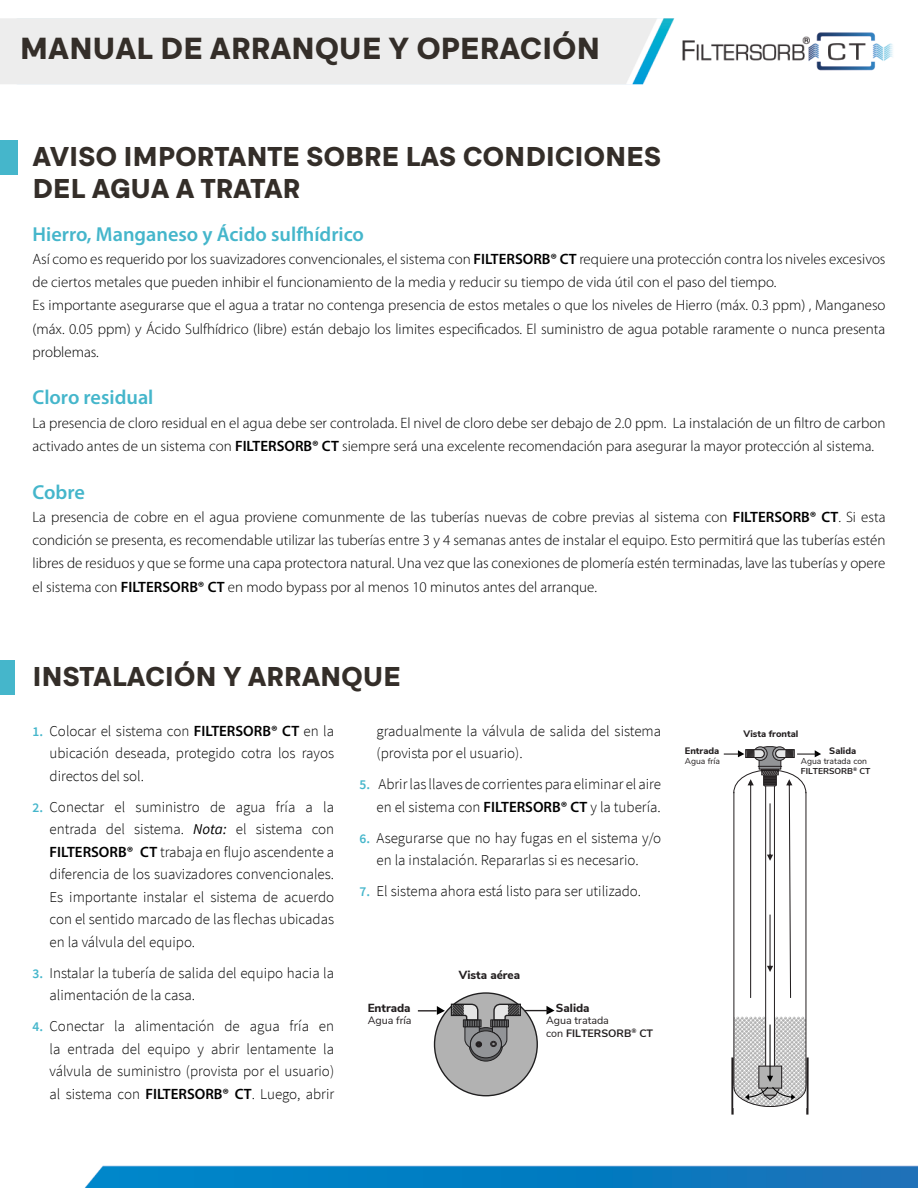
<style>
.page{position:relative;width:918px;height:1188px;background:#fff}
.page>*{position:absolute;margin:0;border:0;box-sizing:border-box;transform-origin:0 0}
.t1{font:900 30px "Quadran";letter-spacing:-.01em;color:#342e29}
.t2{font:900 26.85px/32.1px "Quadran";letter-spacing:-.01em;color:#342e29}
.subtitulo_azul{font:600 20.25px "Myriad Pro";color:#45b6cb}
.t3{font:300 15px/23.2px "Myriad Pro";color:#000}
.t4{font:300 15px/22.5px "Source Sans Pro";color:#000;text-align:justify}
.t5{font:800 11.7px "Nunito Sans";color:#231f20}
.t6{font:10.65px/12.5px "Nunito Sans";color:#231f20}
.t7{font:800 9.3px "Nunito Sans";color:#231f20}
.t8{font:8.55px/9.9px "Nunito Sans";color:#231f20}
.s1{font-weight:600}
.s2{font-weight:600;font-size:13.5px;color:#45b6cb}
.s3{font-family:"Myriad Pro";font-weight:600}
.s4{font-weight:400;font-style:italic}
.s5{font-weight:700}
</style>
<div class="page">
<img style="left:0;top:18px;width:918px;height:1170px">
<hr style="left:731px;top:1057px;width:3px;height:58px;background:#231f20">
<hr style="left:806px;top:1057px;width:3px;height:58px;background:#231f20">
<div style="left:766px;top:775px;width:8px;height:308px;background:#fff"></div>
<div style="left:765px;top:775px;width:10px;height:308px;border:1px solid #231f20"></div>
<svg style="left:733px;top:1017px;width:74px;height:91px"></svg>
<svg style="left:724px;top:746px;width:97px;height:252px"></svg>
<div style="left:435px;top:993px;width:102px;height:103px;background:#b2b2b2;border-radius:50%"></div>
<svg style="left:469px;top:1028px;width:34px;height:33px"></svg>
<div style="left:469px;top:1027px;width:34px;height:34px;border:1px solid #201f20;border-radius:50%"></div>
<div style="left:490px;top:1020px;width:19px;height:7px;border:1px solid #201f20"></div>
<div style="left:470px;top:1031px;width:31px;height:27px;background:#929497;border-radius:50%"></div>
<div style="left:470px;top:1031px;width:32px;height:27px;border:1px solid #201f20;border-radius:50%"></div>
<div style="left:490px;top:1041px;width:7px;height:6px;border:1px solid #231f20;border-radius:50%"></div>
<svg style="left:418px;top:1003px;width:64px;height:46px"></svg>
<svg style="left:491px;top:1003px;width:64px;height:46px"></svg>
<div style="left:0;top:140px;width:17px;height:35px;background:#45b6cb"></div>
<div style="left:0;top:660px;width:14px;height:35px;background:#45b6cb"></div>
<p class="t1" style="left:20px;top:29px;width:582px">MANUAL DE ARRANQUE Y OPERACIÓN</p>
<p class="t2" style="left:33px;top:140px;width:630px">AVISO IMPORTANTE SOBRE LAS CONDICIONES<br>DEL AGUA A TRATAR</p>
<p class="subtitulo_azul" style="left:33px;top:221px;width:333px">Hierro, Manganeso y Ácido sulfhídrico</p>
<p class="t3" style="left:33px;top:247px;width:855px">Así como es requerido por los suavizadores convencionales, el sistema con <span class="s1">FILTERSORB® CT</span> requiere una protección contra los niveles excesivos de ciertos metales que pueden inhibir el funcionamiento de la media y reducir su tiempo de vida útil con el paso del tiempo.</p>
<p class="t3" style="left:33px;top:294px;width:855px;text-align:justify">Es importante asegurarse que el agua a tratar no contenga presencia de estos metales o que los niveles de Hierro (máx. 0.3 ppm) , Manganeso (máx. 0.05 ppm) y Ácido Sulfhídrico (libre) están debajo los limites especificados. El suministro de agua potable raramente o nunca presenta problemas.</p>
<p class="subtitulo_azul" style="left:33px;top:385px;width:122px">Cloro residual</p>
<p class="t3" style="left:33px;top:411px;width:854px">La presencia de cloro residual en el agua debe ser controlada. El nivel de cloro debe ser debajo de 2.0 ppm. La instalación de un filtro de carbon activado antes de un sistema con <span class="s1">FILTERSORB® CT</span> siempre será una excelente recomendación para asegurar la mayor protección al sistema.</p>
<p class="subtitulo_azul" style="left:33px;top:479px;width:54px">Cobre</p>
<p class="t3" style="left:33px;top:505px;width:855px;text-align:justify">La presencia de cobre en el agua proviene comunmente de las tuberías nuevas de cobre previas al sistema con <span class="s1">FILTERSORB® CT</span>. Si esta condición se presenta, es recomendable utilizar las tuberías entre 3 y 4 semanas antes de instalar el equipo. Esto permitirá que las tuberías estén libres de residuos y que se forme una capa protectora natural. Una vez que las conexiones de plomería estén terminadas, lave las tuberías y opere el sistema con <span class="s1">FILTERSORB® CT</span> en modo bypass por al menos 10 minutos antes del arranque.</p>
<p class="t2" style="left:33px;top:660px;width:370px">INSTALACIÓN Y ARRANQUE</p>
<p class="t4" style="left:50px;top:720px;width:286px;text-indent:-17px"><span class="s2">1.</span> Colocar el sistema con <span class="s3">FILTERSORB® CT</span> en la ubicación deseada, protegido cotra los rayos directos del sol.</p>
<p class="t4" style="left:50px;top:796px;width:286px;text-indent:-17px"><span class="s2">2.</span> Conectar el suministro de agua fría a la entrada del sistema. <span class="s4">Nota:</span> el sistema con <span class="s3">FILTERSORB® CT</span> trabaja en flujo ascendente a diferencia de los suavizadores convencionales.<br>Es importante instalar el sistema de acuerdo con el sentido marcado de las flechas ubicadas en la válvula del equipo.</p>
<p class="t4" style="left:50px;top:962px;width:286px;text-indent:-17px"><span class="s2">3.</span> Instalar la tubería de salida del equipo hacia la alimentación de la casa.</p>
<p class="t4" style="left:50px;top:1015px;width:286px;text-indent:-17px"><span class="s2">4.</span> Conectar la alimentación de agua fría en la entrada del equipo y abrir lentamente la válvula de suministro (provista por el usuario) al sistema con <span class="s3">FILTERSORB® CT</span>. Luego, abrir</p>
<p class="t4" style="left:377px;top:720px;width:286px">gradualmente la válvula de salida del sistema (provista por el usuario).</p>
<p class="t4" style="left:360px;top:773px;width:303px;text-align:right"><span class="s2">5.</span> Abrir las llaves de corrientes para eliminar el aire en el sistema con <span class="s3">FILTERSORB® CT</span> y la tubería.</p>
<p class="t4" style="left:360px;top:827px;width:303px;text-align:center"><span class="s2">6.</span> Asegurarse que no hay fugas en el sistema y/o en la instalación. Repararlas si es necesario.</p>
<p class="t4" style="left:360px;top:880px;width:283px"><span class="s2">7.</span> El sistema ahora está listo para ser utilizado.</p>
<p class="t5" style="left:368px;top:999px;width:45px">Entrada</p>
<p class="t6" style="left:368px;top:1014px;width:45px">Agua fría</p>
<p class="t5" style="left:459px;top:966px;width:63px">Vista aérea</p>
<p class="t5" style="left:556px;top:999px;width:35px">Salida</p>
<p class="t6" style="left:546px;top:1014px;width:109px">Agua tratada<br>con <span class="s5">FILTERSORB</span><sup>®</sup> <span class="s5">CT</span></p>
<p class="t7" style="left:744px;top:726px;width:56px">Vista frontal</p>
<p class="t7" style="left:685px;top:744px;width:36px">Entrada</p>
<p class="t7" style="left:829px;top:744px;width:29px">Salida</p>
<p class="t8" style="left:801px;top:755px;width:71px">Agua tratada con<br><span class="s5">FILTERSORB</span><sup>®</sup> <span class="s5">CT</span></p>
<p class="t8" style="left:685px;top:755px;width:37px">Agua fría</p>
</div>
